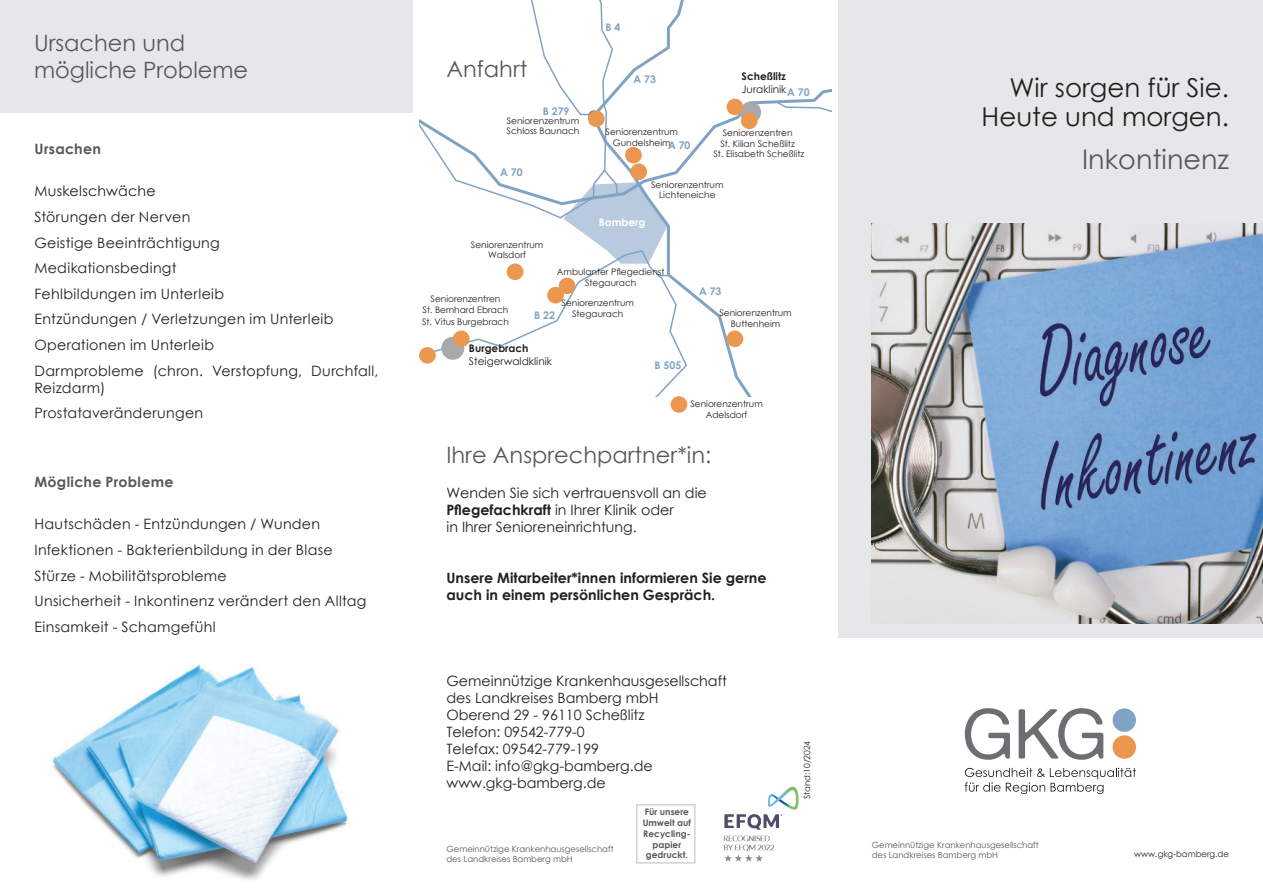
<style>
.page{position:relative;width:1263px;height:893px;background:#fff}
.page>*{position:absolute;margin:0;border:0;box-sizing:border-box;transform-origin:0 0}
.t1{font:27px "Century Gothic";color:#57585a}
.t2{font:26.1px/28.3px "Century Gothic";color:#231f20;text-align:right}
.t3{font:22.5px/27px "Century Gothic";color:#57585a}
.t4{font:14.25px/25.7px "Century Gothic";letter-spacing:.015em;color:#231f20}
.t5{font:700 14.25px/17.1px "Century Gothic";color:#231f20}
.t6{font:700 14.25px "Century Gothic";letter-spacing:.02em;color:#57585a}
.t7{font:700 10.5px "Century Gothic";color:#81a3c3}
.t8{font:10.5px "Century Gothic";color:#231f20}
.t9{font:700 10.5px "Century Gothic";color:#231f20}
.t10{font:700 10.5px "Century Gothic";color:#fff}
.t11{font:9px/10.8px "Century Gothic";color:#231f20;text-align:center}
.t12{font:700 9px/10.8px "Century Gothic";color:#57585a;text-align:center}
.t13{font:8.55px/10.2px "Century Gothic";color:#57585a}
.t14{font:8.55px "Century Gothic";color:#231f20}
.s1{font-weight:700}
</style>
<div class="page">
<div style="left:0;top:0;width:412px;height:113px;background:#e6e7e9"></div>
<div style="left:838px;top:0;width:425px;height:638px;background:#e6e7e9"></div>
<div style="left:1112px;top:735px;width:24px;height:24px;background:#ec974f;border-radius:50%"></div>
<div style="left:1112px;top:708px;width:24px;height:24px;background:#81a3c3;border-radius:50%"></div>
<svg style="left:965px;top:768px;width:171px;height:26px"></svg>
<svg style="left:965px;top:708px;width:45px;height:52px"></svg>
<svg style="left:1018px;top:708px;width:85px;height:52px"></svg>
<svg style="left:688px;top:98px;width:86px;height:298px"></svg>
<svg style="left:419px;top:0;width:269px;height:396px"></svg>
<svg style="left:774px;top:98px;width:57px;height:14px"></svg>
<div style="left:441px;top:337px;width:23px;height:23px;background:#a8a9ad;border-radius:50%"></div>
<div style="left:740px;top:102px;width:21px;height:21px;background:#a8a9ad;border-radius:50%"></div>
<svg style="left:588px;top:110px;width:11px;height:11px"></svg>
<div style="left:741px;top:113px;width:17px;height:16px;background:#ec974f;border-radius:50%"></div>
<div style="left:453px;top:330px;width:17px;height:17px;background:#ec974f;border-radius:50%"></div>
<div style="left:726px;top:99px;width:17px;height:16px;background:#ec974f;border-radius:50%"></div>
<div style="left:726px;top:330px;width:17px;height:17px;background:#ec974f;border-radius:50%"></div>
<div style="left:559px;top:278px;width:16px;height:16px;background:#ec974f;border-radius:50%"></div>
<div style="left:507px;top:264px;width:16px;height:16px;background:#ec974f;border-radius:50%"></div>
<div style="left:630px;top:163px;width:17px;height:17px;background:#ec974f;border-radius:50%"></div>
<div style="left:625px;top:147px;width:17px;height:16px;background:#ec974f;border-radius:50%"></div>
<div style="left:588px;top:111px;width:17px;height:16px;background:#ec974f;border-radius:50%"></div>
<div style="left:419px;top:347px;width:17px;height:17px;background:#ec974f;border-radius:50%"></div>
<div style="left:671px;top:396px;width:16px;height:17px;background:#ec974f;border-radius:50%"></div>
<div style="left:547px;top:287px;width:17px;height:16px;background:#ec974f;border-radius:50%"></div>
<img style="left:872px;top:223px;width:391px;height:401px">
<img style="left:723px;top:786px;width:76px;height:76px">
<div style="left:636px;top:804px;width:60px;height:60px;border:2px solid #d1d2d4"></div>
<img style="left:52px;top:664px;width:298px;height:216px">
<h3 class="t3" style="left:34px;top:31px;width:216px">Ursachen und mögliche Probleme</h3>
<p class="t6" style="left:34px;top:138px;width:68px">Ursachen</p>
<p class="t4" style="left:34px;top:180px;width:345px">Muskelschwäche<br>Störungen der Nerven<br>Geistige Beeinträchtigung<br>Medikationsbedingt<br>Fehlbildungen im Unterleib<br>Entzündungen / Verletzungen im Unterleib<br>Operationen im Unterleib<br>Darmprobleme (chron. Verstopfung, Durchfall,</p>
<p class="t4" style="left:34px;top:376px;width:170px">Reizdarm)<br>Prostataveränderungen</p>
<p class="t6" style="left:34px;top:471px;width:141px">Mögliche Probleme</p>
<p class="t4" style="left:34px;top:513px;width:333px">Hautschäden - Entzündungen / Wunden Infektionen - Bakterienbildung in der Blase Stürze - Mobilitätsprobleme<br>Unsicherheit - Inkontinenz verändert den Alltag Einsamkeit - Schamgefühl</p>
<h3 class="t3" style="left:446px;top:58px;width:82px">Anfahrt</h3>
<p class="t7" style="left:543px;top:103px;width:28px">B 279</p>
<p class="t11" style="left:507px;top:116px;width:74px;text-align:left">Seniorenzentrum<br>Schloss Baunach</p>
<p class="t7" style="left:500px;top:165px;width:24px">A 70</p>
<p class="t11" style="left:471px;top:240px;width:74px">Seniorenzentrum<br>Walsdorf</p>
<p class="t7" style="left:605px;top:19px;width:16px">B 4</p>
<p class="t7" style="left:633px;top:71px;width:24px">A 73</p>
<p class="t11" style="left:606px;top:127px;width:74px">Seniorenzentrum<br>Gundelsheim</p>
<p class="t7" style="left:668px;top:137px;width:24px">A 70</p>
<p class="t9" style="left:741px;top:68px;width:46px">Scheßlitz</p>
<p class="t8" style="left:741px;top:85px;width:47px">Juraklinik</p>
<p class="t7" style="left:787px;top:84px;width:24px">A 70</p>
<p class="t11" style="left:713px;top:128px;width:92px">Seniorenzentren<br>St. Kilian Scheßlitz<br>St. Elisabeth Scheßlitz</p>
<p class="t11" style="left:651px;top:180px;width:74px">Seniorenzentrum<br>Lichteneiche</p>
<p class="t10" style="left:599px;top:215px;width:48px">Bamberg</p>
<p class="t11" style="left:422px;top:294px;width:87px">Seniorenzentren<br>St. Bernhard Ebrach</p>
<p class="t11" style="left:422px;top:317px;width:88px">St. Vitus Burgebrach</p>
<p class="t11" style="left:557px;top:267px;width:109px">Ambulanter Pflegedienst<br>Stegaurach</p>
<p class="t11" style="left:561px;top:298px;width:74px">Seniorenzentrum<br>Stegaurach</p>
<p class="t7" style="left:534px;top:307px;width:22px">B 22</p>
<p class="t9" style="left:469px;top:340px;width:61px">Burgebrach</p>
<p class="t8" style="left:469px;top:357px;width:85px">Steigerwaldklinik</p>
<p class="t7" style="left:654px;top:357px;width:28px">B 505</p>
<p class="t7" style="left:699px;top:283px;width:24px">A 73</p>
<p class="t11" style="left:719px;top:308px;width:74px">Seniorenzentrum<br>Buttenheim</p>
<p class="t11" style="left:690px;top:400px;width:74px">Seniorenzentrum<br>Adelsdorf</p>
<h3 class="t3" style="left:446px;top:444px;width:266px">Ihre Ansprechpartner*in:</h3>
<p class="t4" style="left:446px;top:485px;width:262px;line-height:17.1px">Wenden Sie sich vertrauensvoll an die<br><span class="s1">Pflegefachkraft</span> in Ihrer Klinik oder<br>in Ihrer Senioreneinrichtung.</p>
<p class="t5" style="left:446px;top:569px;width:322px">Unsere Mitarbeiter*innen informieren Sie gerne auch in einem persönlichen Gespräch.</p>
<p class="t4" style="left:446px;top:673px;width:282px;line-height:17.1px">Gemeinnützige Krankenhausgesellschaft des Landkreises Bamberg mbH<br>Oberend 29 - 96110 Scheßlitz<br>Telefon: 09542-779-0<br>Telefax: 09542-779-199<br>E-Mail: info@gkg-bamberg.de www.gkg-bamberg.de</p>
<p class="t13" style="left:446px;top:845px;width:169px">Gemeinnützige Krankenhausgesellschaft des Landkreises Bamberg mbH</p>
<p class="t12" style="left:643px;top:806px;width:50px">Für unsere<br>Umwelt auf<br>Recycling&shy;papier gedruckt.</p>
<p class="t14" style="left:804px;top:799px;width:60px;rotate:-90deg">Stand:10/2024</p>
<h2 class="t2" style="left:982px;top:76px;width:249px">Wir sorgen für Sie.<br>Heute und morgen.</h2>
<h1 class="t1" style="left:1082px;top:149px;width:148px">Inkontinenz</h1>
<p class="t13" style="left:872px;top:840px;width:169px">Gemeinnützige Krankenhausgesellschaft des Landkreises Bamberg mbH</p>
<p class="t14" style="left:1134px;top:851px;width:96px">www.gkg-bamberg.de</p>
</div>
